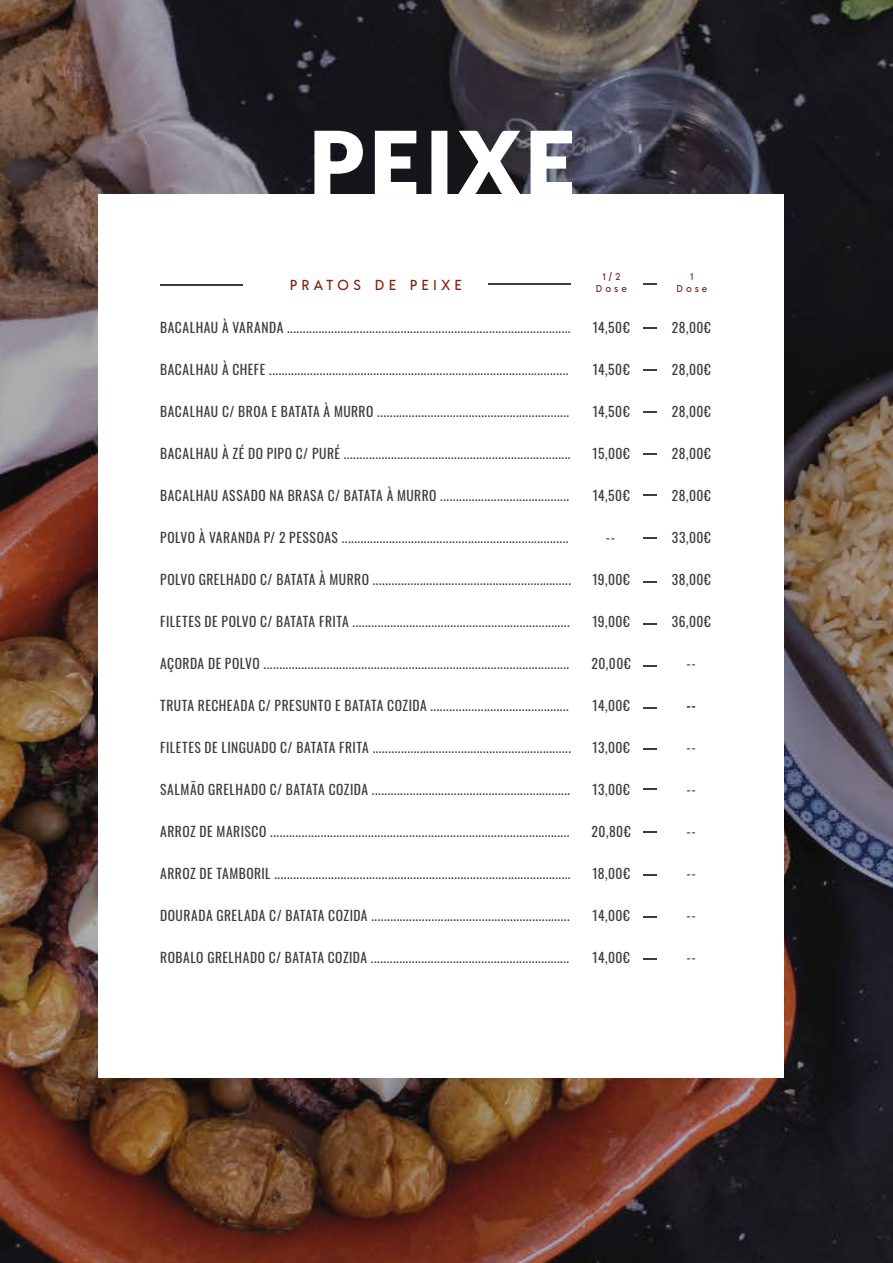
<style>
.page{position:relative;width:893px;height:1263px;background:#fff}
.page>*{position:absolute;margin:0;border:0;box-sizing:border-box;transform-origin:0 0}
.t1{font:900 85.5px "Lato";letter-spacing:.075em;color:#fff}
.t2{font:500 14.55px "Acre";letter-spacing:.3em;color:#822011}
.t3{font:13.5px "Oswald";letter-spacing:.035em;color:#3d3d3d}
.t4{font:500 9.9px/11.9px "Acre";letter-spacing:.295em;color:#822011;text-align:center}
</style>
<div class="page">
<img style="left:0;top:0;width:893px;height:1263px">
<div style="left:98px;top:195px;width:686px;height:883px;background:#fff"></div>
<svg style="left:314px;top:130px;width:50px;height:65px;background:#353439"></svg>
<svg style="left:374px;top:130px;width:43px;height:65px;background:#3c3b41"></svg>
<div style="left:431px;top:131px;width:16px;height:64px;border:2px solid #fff"></div>
<svg style="left:457px;top:130px;width:65px;height:65px;background:#3c3a3f"></svg>
<svg style="left:530px;top:130px;width:43px;height:65px;background:#6e6f7e"></svg>
<hr style="left:160px;top:284px;width:82px;height:2px;background:#3d3d3d">
<hr style="left:489px;top:283px;width:82px;height:2px;background:#3d3d3d">
<svg style="left:644px;top:283px;width:13px;height:2px"></svg>
<svg style="left:644px;top:327px;width:13px;height:1px"></svg>
<svg style="left:644px;top:370px;width:13px;height:1px"></svg>
<svg style="left:644px;top:411px;width:13px;height:2px"></svg>
<svg style="left:644px;top:453px;width:13px;height:2px"></svg>
<svg style="left:644px;top:495px;width:13px;height:1px"></svg>
<svg style="left:644px;top:537px;width:13px;height:2px"></svg>
<svg style="left:644px;top:581px;width:13px;height:1px"></svg>
<svg style="left:644px;top:624px;width:13px;height:1px"></svg>
<svg style="left:644px;top:665px;width:13px;height:2px"></svg>
<svg style="left:644px;top:707px;width:13px;height:2px"></svg>
<svg style="left:644px;top:748px;width:13px;height:2px"></svg>
<svg style="left:644px;top:788px;width:13px;height:1px"></svg>
<svg style="left:644px;top:831px;width:13px;height:2px"></svg>
<svg style="left:644px;top:874px;width:13px;height:1px"></svg>
<svg style="left:644px;top:916px;width:13px;height:1px"></svg>
<svg style="left:644px;top:958px;width:13px;height:1px"></svg>
<h1 class="t1" style="left:310px;top:112px;width:266px">PEIXE</h1>
<p class="t2" style="left:290px;top:274px;width:174px">PRATOS DE PEIXE</p>
<p class="t4" style="left:596px;top:270px;width:32px">1/2<br>Dose</p>
<p class="t4" style="left:676px;top:270px;width:32px">1<br>Dose</p>
<p class="t3" style="left:593px;top:315px;width:39px">14,50€</p>
<p class="t3" style="left:672px;top:315px;width:41px">28,00€</p>
<p class="t3" style="left:593px;top:357px;width:39px">14,50€</p>
<p class="t3" style="left:672px;top:357px;width:41px">28,00€</p>
<p class="t3" style="left:593px;top:399px;width:39px">14,50€</p>
<p class="t3" style="left:672px;top:399px;width:41px">28,00€</p>
<p class="t3" style="left:593px;top:441px;width:39px">15,00€</p>
<p class="t3" style="left:672px;top:441px;width:41px">28,00€</p>
<p class="t3" style="left:593px;top:483px;width:39px">14,50€</p>
<p class="t3" style="left:672px;top:483px;width:41px">28,00€</p>
<p class="t3" style="left:606px;top:525px;width:11px">--</p>
<p class="t3" style="left:672px;top:525px;width:41px">33,00€</p>
<p class="t3" style="left:592px;top:567px;width:39px">19,00€</p>
<p class="t3" style="left:672px;top:567px;width:41px">38,00€</p>
<p class="t3" style="left:592px;top:609px;width:39px">19,00€</p>
<p class="t3" style="left:672px;top:609px;width:41px">36,00€</p>
<p class="t3" style="left:592px;top:651px;width:41px">20,00€</p>
<p class="t3" style="left:686px;top:651px;width:11px">--</p>
<p class="t3" style="left:592px;top:693px;width:39px">14,00€</p>
<p class="t3" style="left:686px;top:693px;width:11px">--</p>
<p class="t3" style="left:592px;top:735px;width:39px">13,00€</p>
<p class="t3" style="left:686px;top:735px;width:11px">--</p>
<p class="t3" style="left:592px;top:777px;width:39px">13,00€</p>
<p class="t3" style="left:686px;top:777px;width:11px">--</p>
<p class="t3" style="left:592px;top:819px;width:41px">20,80€</p>
<p class="t3" style="left:686px;top:819px;width:11px">--</p>
<p class="t3" style="left:592px;top:861px;width:39px">18,00€</p>
<p class="t3" style="left:686px;top:861px;width:11px">--</p>
<p class="t3" style="left:592px;top:903px;width:39px">14,00€</p>
<p class="t3" style="left:686px;top:903px;width:11px">--</p>
<p class="t3" style="left:592px;top:945px;width:39px">14,00€</p>
<p class="t3" style="left:686px;top:945px;width:11px">--</p>
<p class="t3" style="left:160px;top:315px;width:412px">BACALHAU À VARANDA ..........................................................................................</p>
<p class="t3" style="left:160px;top:357px;width:410px">BACALHAU À CHEFE ...............................................................................................</p>
<p class="t3" style="left:160px;top:399px;width:410px">BACALHAU C/ BROA E BATATA À MURRO .............................................................</p>
<p class="t3" style="left:160px;top:441px;width:412px">BACALHAU À ZÉ DO PIPO C/ PURÉ ........................................................................</p>
<p class="t3" style="left:160px;top:483px;width:410px">BACALHAU ASSADO NA BRASA C/ BATATA À MURRO .........................................</p>
<p class="t3" style="left:160px;top:525px;width:410px">POLVO À VARANDA P/ 2 PESSOAS ........................................................................</p>
<p class="t3" style="left:160px;top:567px;width:412px">POLVO GRELHADO C/ BATATA À MURRO ...............................................................</p>
<p class="t3" style="left:160px;top:609px;width:411px">FILETES DE POLVO C/ BATATA FRITA .....................................................................</p>
<p class="t3" style="left:160px;top:651px;width:410px">AÇORDA DE POLVO .................................................................................................</p>
<p class="t3" style="left:160px;top:693px;width:410px">TRUTA RECHEADA C/ PRESUNTO E BATATA COZIDA ............................................</p>
<p class="t3" style="left:160px;top:735px;width:412px">FILETES DE LINGUADO C/ BATATA FRITA ...............................................................</p>
<p class="t3" style="left:160px;top:777px;width:411px">SALMÃO GRELHADO C/ BATATA COZIDA ...............................................................</p>
<p class="t3" style="left:160px;top:819px;width:411px">ARROZ DE MARISCO ...............................................................................................</p>
<p class="t3" style="left:160px;top:861px;width:412px">ARROZ DE TAMBORIL ..............................................................................................</p>
<p class="t3" style="left:160px;top:903px;width:411px">DOURADA GRELADA C/ BATATA COZIDA ...............................................................</p>
<p class="t3" style="left:160px;top:945px;width:410px">ROBALO GRELHADO C/ BATATA COZIDA ...............................................................</p>
</div>
